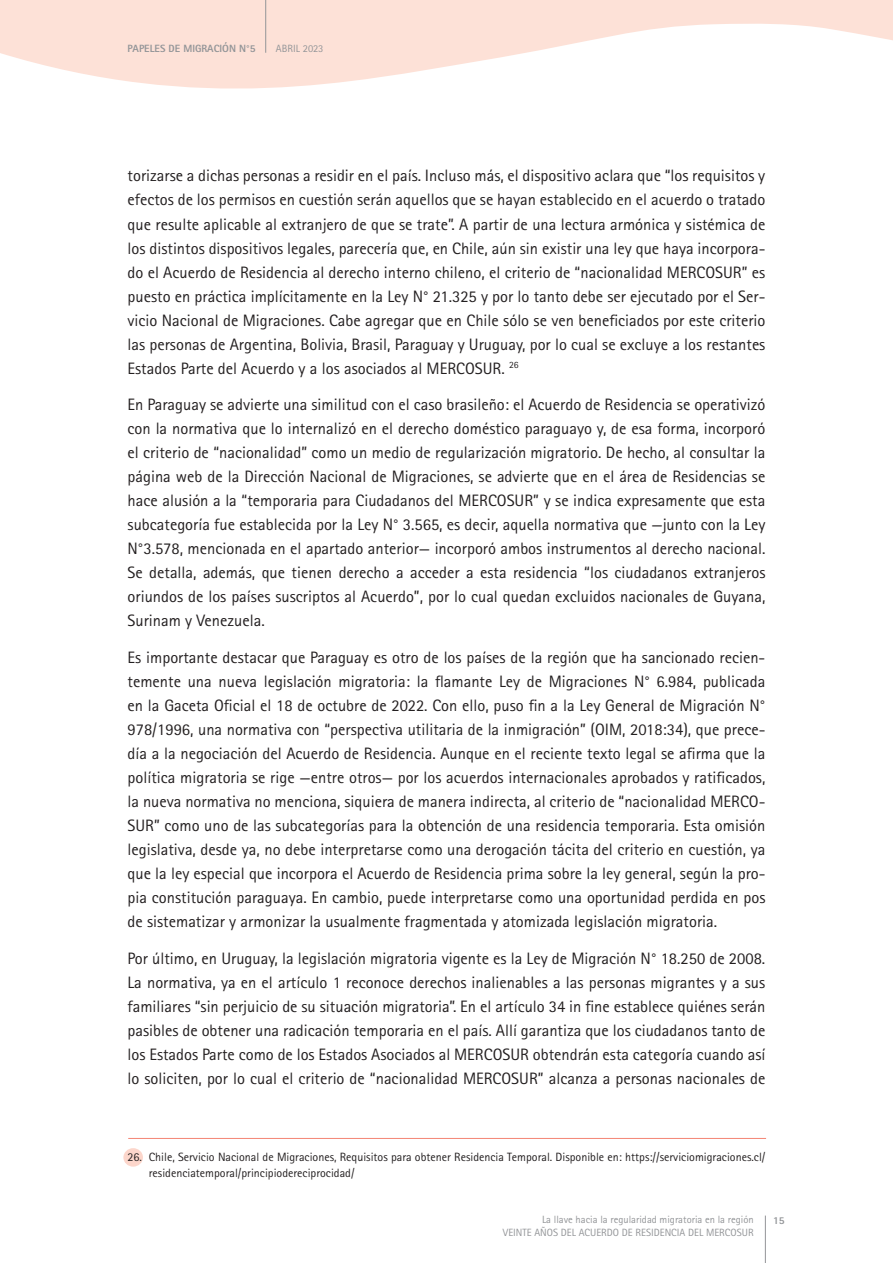
<style>
.page{position:relative;width:893px;height:1263px;background:#fff}
.page>*{position:absolute;margin:0;border:0;box-sizing:border-box;transform-origin:0 0}
.t1{font:16.5px/24px "Rotis Sans Serif Std";color:#231f20;text-align:justify}
.t2{font:12px/16.5px "Rotis Sans Serif Std";color:#231f20}
.t3{font:10.5px/12.6px "Rotis Sans Serif Std";color:#939598;text-align:right}
.t4{font:800 10.5px "Rotis Sans Serif Std";color:#939598}
</style>
<div class="page">
<svg style="left:0;top:0;width:893px;height:89px;fill:#fde1d7"></svg>
<hr style="left:265px;top:0;width:1px;height:53px;background:#939598">
<hr style="left:765px;top:1215px;width:1px;height:48px;background:#939598">
<div style="left:123px;top:1148px;width:20px;height:19px;background:#fcd6cb;border-radius:50%"></div>
<hr style="left:128px;top:1138px;width:638px;height:1px;background:#f48574">
<p class="t4" style="left:128px;top:42px;width:130px">PAPELES DE MIGRACIÓN N°5</p>
<p class="t3" style="left:276px;top:42px;width:49px">ABRIL 2023</p>
<p class="t1" style="left:128px;top:164px;width:639px">torizarse a dichas personas a residir en el país. Incluso más, el dispositivo aclara que “los requisitos y efectos de los permisos en cuestión serán aquellos que se hayan establecido en el acuerdo o tratado que resulte aplicable al extranjero de que se trate”. A partir de una lectura armónica y sistémica de los distintos dispositivos legales, parecería que, en Chile, aún sin existir una ley que haya incorpora&shy;do el Acuerdo de Residencia al derecho interno chileno, el criterio de “nacionalidad MERCOSUR” es puesto en práctica implícitamente en la Ley N° 21.325 y por lo tanto debe ser ejecutado por el Ser&shy;vicio Nacional de Migraciones. Cabe agregar que en Chile sólo se ven beneficiados por este criterio las personas de Argentina, Bolivia, Brasil, Paraguay y Uruguay, por lo cual se excluye a los restantes Estados Parte del Acuerdo y a los asociados al MERCOSUR. <sup>26</sup></p>
<p class="t1" style="left:128px;top:393px;width:639px">En Paraguay se advierte una similitud con el caso brasileño: el Acuerdo de Residencia se operativizó con la normativa que lo internalizó en el derecho doméstico paraguayo y, de esa forma, incorporó el criterio de “nacionalidad” como un medio de regularización migratorio. De hecho, al consultar la página web de la Dirección Nacional de Migraciones, se advierte que en el área de Residencias se hace alusión a la “temporaria para Ciudadanos del MERCOSUR” y se indica expresamente que esta subcategoría fue establecida por la Ley N° 3.565, es decir, aquella normativa que —junto con la Ley N°3.578, mencionada en el apartado anterior— incorporó ambos instrumentos al derecho nacional.<br>Se detalla, además, que tienen derecho a acceder a esta residencia “los ciudadanos extranjeros oriundos de los países suscriptos al Acuerdo”, por lo cual quedan excluidos nacionales de Guyana, Surinam y Venezuela.</p>
<p class="t1" style="left:128px;top:645px;width:639px">Es importante destacar que Paraguay es otro de los países de la región que ha sancionado recien&shy;temente una nueva legislación migratoria: la flamante Ley de Migraciones N° 6.984, publicada en la Gaceta Oficial el 18 de octubre de 2022. Con ello, puso fin a la Ley General de Migración N° 978/1996, una normativa con “perspectiva utilitaria de la inmigración” (OIM, 2018:34), que prece&shy;día a la negociación del Acuerdo de Residencia. Aunque en el reciente texto legal se afirma que la política migratoria se rige —entre otros— por los acuerdos internacionales aprobados y ratificados, la nueva normativa no menciona, siquiera de manera indirecta, al criterio de “nacionalidad MERCO-SUR” como uno de las subcategorías para la obtención de una residencia temporaria. Esta omisión legislativa, desde ya, no debe interpretarse como una derogación tácita del criterio en cuestión, ya que la ley especial que incorpora el Acuerdo de Residencia prima sobre la ley general, según la pro&shy;pia constitución paraguaya. En cambio, puede interpretarse como una oportunidad perdida en pos de sistematizar y armonizar la usualmente fragmentada y atomizada legislación migratoria.</p>
<p class="t1" style="left:128px;top:946px;width:639px">Por último, en Uruguay, la legislación migratoria vigente es la Ley de Migración N° 18.250 de 2008.<br>La normativa, ya en el artículo 1 reconoce derechos inalienables a las personas migrantes y a sus familiares “sin perjuicio de su situación migratoria”. En el artículo 34 in fine establece quiénes serán pasibles de obtener una radicación temporaria en el país. Allí garantiza que los ciudadanos tanto de los Estados Parte como de los Estados Asociados al MERCOSUR obtendrán esta categoría cuando así lo soliciten, por lo cual el criterio de “nacionalidad MERCOSUR” alcanza a personas nacionales de</p>
<p class="t2" style="left:149px;top:1148px;width:618px;text-indent:-21px">26. Chile, Servicio Nacional de Migraciones, Requisitos para obtener Residencia Temporal. Disponible en: https://serviciomigraciones.cl/ residenciatemporal/principiodereciprocidad/</p>
<p class="t3" style="left:503px;top:1213px;width:252px">La llave hacia la regularidad migratoria en la región<br>VEINTE AÑOS DEL ACUERDO DE RESIDENCIA DEL MERCOSUR</p>
<p class="t4" style="left:773px;top:1213px;width:13px">15</p>
</div>
